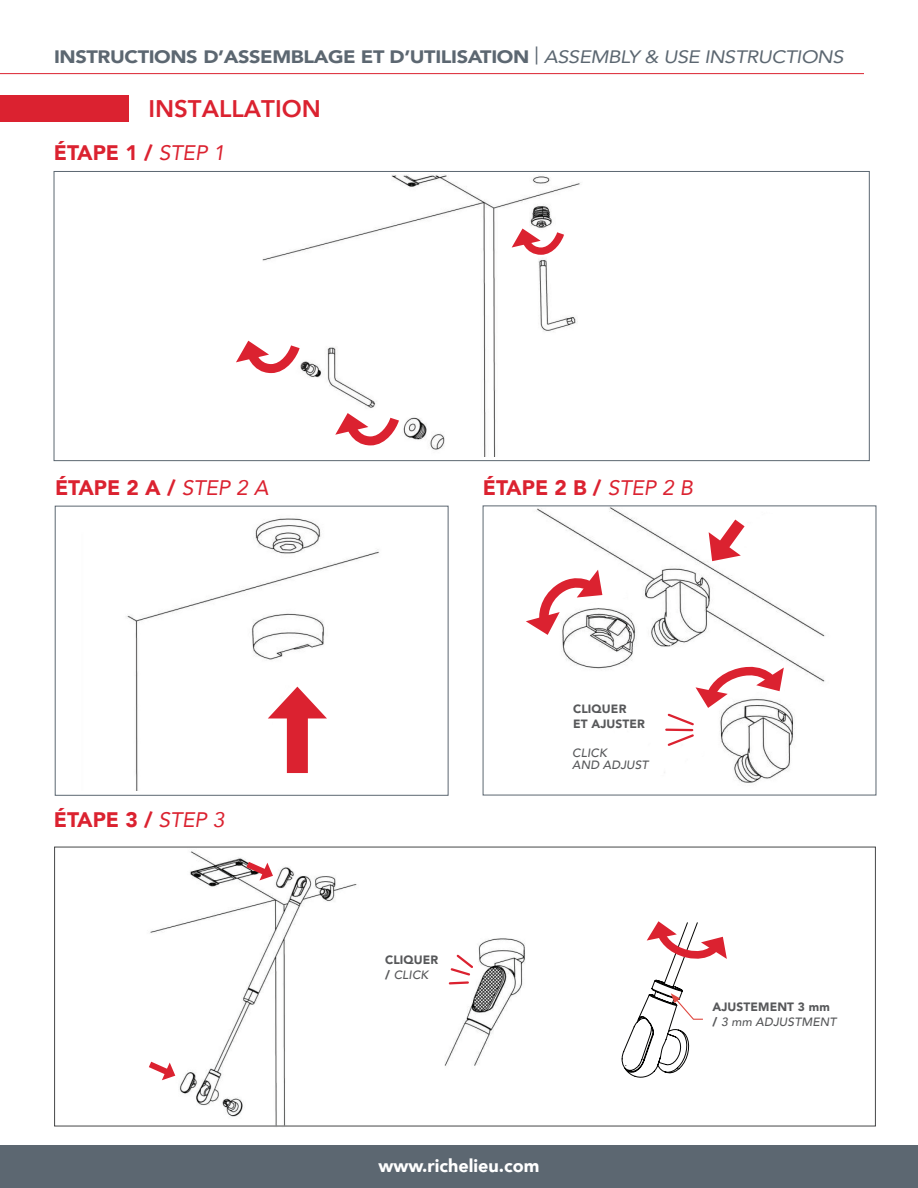
<style>
.page{position:relative;width:918px;height:1188px;background:#fff}
.page>*{position:absolute;margin:0;border:0;box-sizing:border-box;transform-origin:0 0}
.Title_Product_light_coul_1{font:800 24px "Avenir";color:#db2230}
.Text_with_bullets{font:900 21px "Avenir";color:#db2230}
.Title_light_Category{font:900 18px "Avenir";letter-spacing:-.02em;color:#5c6771;scale:1.11 1}
.t1{font:900 18px "Avenir";color:#fff}
.Text_with_bullets-2{font:italic 500 12px/12px "Avenir";letter-spacing:.01em;color:#57585a}
.Text_with_bullets-3{font:900 12px "Avenir LT Std";letter-spacing:.01em;color:#57585a}
.Text_with_bullets-4{font:900 12px/15px "Avenir";letter-spacing:.01em;color:#57585a}
.s1{font-weight:400;font-style:italic}
.s2{font-family:"Avenir LT Std";font-weight:900;font-style:normal}
</style>
<div class="page">
<img style="left:536px;top:508px;width:289px;height:275px">
<svg style="left:526px;top:570px;width:77px;height:65px"></svg>
<svg style="left:704px;top:508px;width:52px;height:59px"></svg>
<svg style="left:666px;top:667px;width:118px;height:60px"></svg>
<svg style="left:666px;top:733px;width:30px;height:15px"></svg>
<hr style="left:666px;top:729px;width:26px;height:2px;background:#db2230">
<img style="left:262px;top:175px;width:318px;height:281px">
<svg style="left:335px;top:408px;width:71px;height:42px"></svg>
<svg style="left:236px;top:336px;width:71px;height:42px"></svg>
<svg style="left:512px;top:224px;width:58px;height:34px"></svg>
<img style="left:126px;top:518px;width:253px;height:272px">
<div style="left:55px;top:506px;width:393px;height:289px;border:1px solid #5c6771"></div>
<div style="left:287px;top:707px;width:21px;height:66px;background:#db2230"></div>
<svg style="left:268px;top:687px;width:59px;height:31px"></svg>
<img style="left:117px;top:846px;width:449px;height:281px">
<svg style="left:240px;top:857px;width:34px;height:24px"></svg>
<svg style="left:142px;top:1057px;width:35px;height:24px"></svg>
<svg style="left:447px;top:953px;width:28px;height:33px"></svg>
<svg style="left:621px;top:921px;width:106px;height:157px"></svg>
<hr style="left:0;top:73px;width:864px;height:1px;background:#db2230">
<div style="left:0;top:95px;width:129px;height:27px;background:#db2230"></div>
<div style="left:0;top:1145px;width:918px;height:43px;background:#5c6771"></div>
<p class="Title_light_Category" style="left:54px;top:41px;width:713px">INSTRUCTIONS D’ASSEMBLAGE ET D’UTILISATION <sup>|</sup> <span class="s1">ASSEMBLY &amp; USE INSTRUCTIONS</span></p>
<p class="Title_Product_light_coul_1" style="left:148px;top:90px;width:174px">INSTALLATION</p>
<p class="Text_with_bullets" style="left:54px;top:135px;width:173px">ÉTAPE 1 / <span class="s1">STEP 1</span></p>
<p class="Text_with_bullets" style="left:55px;top:470px;width:215px">ÉTAPE 2 A / <span class="s1">STEP 2 A</span></p>
<p class="Text_with_bullets" style="left:483px;top:470px;width:212px">ÉTAPE 2 B / <span class="s1">STEP 2 B</span></p>
<p class="Text_with_bullets" style="left:54px;top:801px;width:172px">ÉTAPE 3 / <span class="s1">STEP 3</span></p>
<p class="Text_with_bullets-4" style="left:573px;top:701px;width:73px">CLIQUER<br>ET AJUSTER</p>
<p class="Text_with_bullets-2" style="left:572px;top:747px;width:78px">CLICK<br>AND ADJUST</p>
<p class="Text_with_bullets-3" style="left:385px;top:952px;width:55px">CLIQUER</p>
<p class="Text_with_bullets-2" style="left:385px;top:969px;width:45px"><span class="s2">/</span> CLICK</p>
<p class="t1" style="left:379px;top:1151px;width:162px">www.richelieu.com</p>
<p class="Text_with_bullets-3" style="left:712px;top:999px;width:119px">AJUSTEMENT 3 mm</p>
<p class="Text_with_bullets-2" style="left:712px;top:1016px;width:125px"><span class="s2">/</span> 3 mm ADJUSTMENT</p>
</div>
